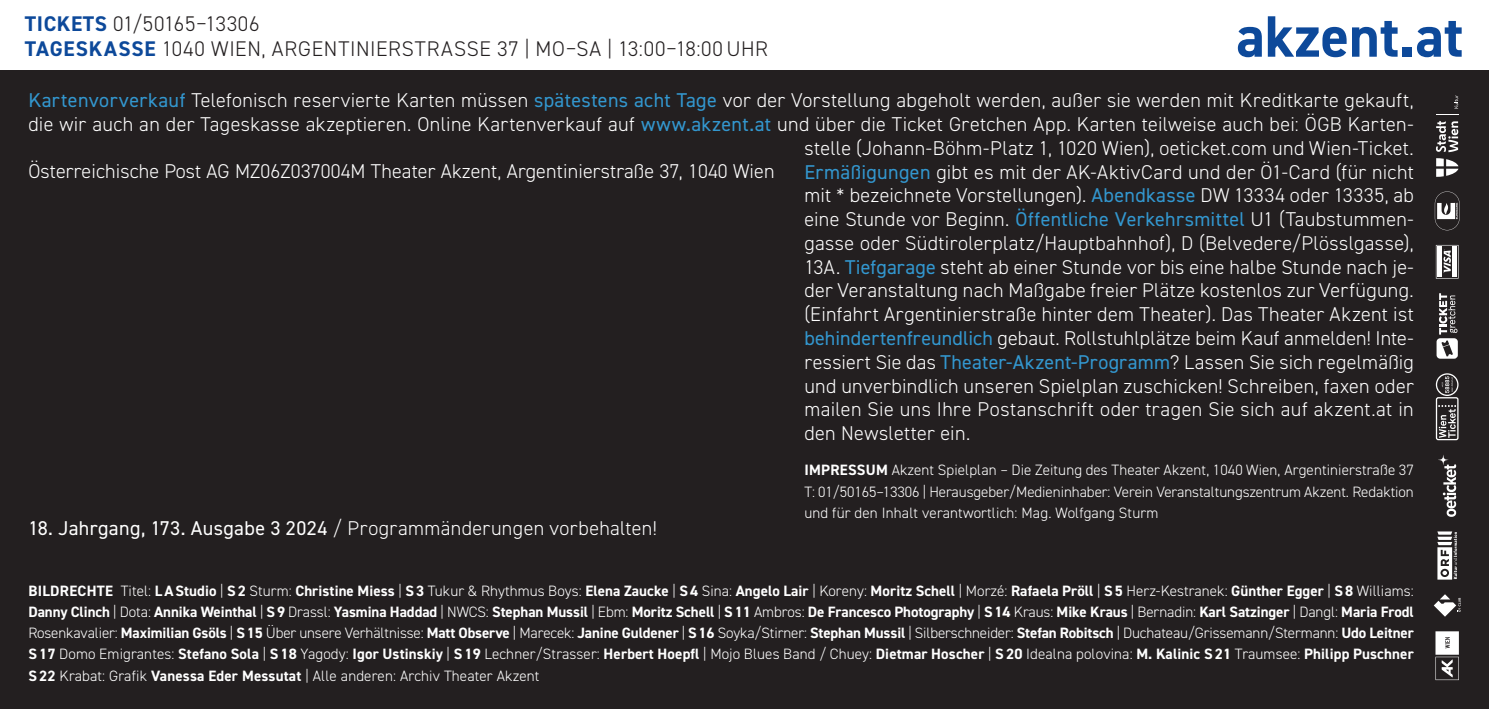
<style>
.page{position:relative;width:1489px;height:709px;background:#fff}
.page>*{position:absolute;margin:0;border:0;box-sizing:border-box;transform-origin:0 0}
.t1{font:700 58.5px "DIN2014";color:#0d499a}
.copy{font:300 21.25px "DIN2014";letter-spacing:.035em;color:#231f20}
.copy-2{font:300 20px "DIN2014";letter-spacing:.015em;color:#fff}
.copy-3{font:700 15px/21.2px "DIN2014";letter-spacing:.01em;color:#fff;text-align:justify}
.copy-4{font:300 15px/21.2px "DIN2014";letter-spacing:.01em;color:#fff;text-align:justify}
.s1{font-weight:700;color:#0d499a}
.s2{font-weight:400;color:#3397cf}
.s3{font-weight:700}
.s4{font-weight:400}
.s5{font-weight:300}
</style>
<div class="page">
<div style="left:0;top:71px;width:1488px;height:638px;background:#231f20"></div>
<svg style="left:1435px;top:631px;width:23px;height:49px"></svg>
<svg style="left:1438px;top:455px;width:17px;height:62px"></svg>
<svg style="left:1435px;top:373px;width:23px;height:67px"></svg>
<svg style="left:1436px;top:293px;width:21px;height:66px"></svg>
<svg style="left:1435px;top:245px;width:23px;height:34px"></svg>
<hr style="left:1452px;top:246px;width:4px;height:31px;background:#fff">
<hr style="left:1437px;top:246px;width:4px;height:31px;background:#fff">
<svg style="left:1434px;top:191px;width:25px;height:39px"></svg>
<svg style="left:1437px;top:531px;width:19px;height:48px"></svg>
<svg style="left:1436px;top:158px;width:22px;height:19px"></svg>
<svg style="left:1436px;top:121px;width:22px;height:31px"></svg>
<svg style="left:1454px;top:95px;width:3px;height:13px"></svg>
<svg style="left:1433px;top:594px;width:27px;height:22px"></svg>
<p class="copy" style="left:25px;top:11px;width:236px"><span class="s1">TICKETS</span> 01/50165–13306</p>
<p class="copy" style="left:25px;top:36px;width:744px"><span class="s1">TAGESKASSE</span> 1040 WIEN, ARGENTINIERSTRASSE 37 | MO–SA | 13:00–18:00UHR</p>
<p class="t1" style="left:1236px;top:-2px;width:228px">akzent.at</p>
<p class="copy-2" style="left:28px;top:88px;width:1386px"><span class="s2">Kartenvorverkauf</span> Telefonisch reservierte Karten müssen <span class="s2">spätestens acht Tage</span> vor der Vorstellung abgeholt werden, außer sie werden mit Kreditkarte gekauft,</p>
<p class="copy-2" style="left:28px;top:112px;width:1386px">die wir auch an der Tageskasse akzeptieren. Online Kartenverkauf auf <span class="s2">www.akzent.at</span> und über die Ticket Gretchen App. Karten teilweise auch bei: ÖGB Karten-</p>
<p class="copy-2" style="left:804px;top:136px;width:611px">stelle (Johann-Böhm-Platz 1, 1020 Wien), oeticket.com und Wien-Ticket.</p>
<p class="copy-2" style="left:804px;top:160px;width:611px"><span class="s2">Ermäßigungen</span> gibt es mit der AK-AktivCard und der Ö1-Card (für nicht</p>
<p class="copy-2" style="left:804px;top:183px;width:611px">mit * bezeichnete Vorstellungen). <span class="s2">Abendkasse</span> DW 13334 oder 13335, ab</p>
<p class="copy-2" style="left:804px;top:207px;width:611px">eine Stunde vor Beginn. <span class="s2">Öffentliche Verkehrsmittel</span> U1 (Taubstummen-</p>
<p class="copy-2" style="left:804px;top:231px;width:611px">gasse oder Südtirolerplatz/Hauptbahnhof), D (Belvedere/Plösslgasse),</p>
<p class="copy-2" style="left:804px;top:255px;width:611px">13A. <span class="s2">Tiefgarage</span> steht ab einer Stunde vor bis eine halbe Stunde nach je-</p>
<p class="copy-2" style="left:804px;top:278px;width:611px">der Veranstaltung nach Maßgabe freier Plätze kostenlos zur Verfügung.</p>
<p class="copy-2" style="left:804px;top:302px;width:611px">(Einfahrt Argentinierstraße hinter dem Theater). Das Theater Akzent ist</p>
<p class="copy-2" style="left:804px;top:326px;width:611px"><span class="s2">behindertenfreundlich</span> gebaut. Rollstuhlplätze beim Kauf anmelden! Inte-</p>
<p class="copy-2" style="left:804px;top:350px;width:611px">ressiert Sie das <span class="s2">Theater-Akzent-Programm</span>? Lassen Sie sich regelmäßig</p>
<p class="copy-2" style="left:804px;top:373px;width:611px">und unverbindlich unseren Spielplan zuschicken! Schreiben, faxen oder</p>
<p class="copy-2" style="left:804px;top:397px;width:611px">mailen Sie uns Ihre Postanschrift oder tragen Sie sich auf akzent.at in</p>
<p class="copy-2" style="left:804px;top:421px;width:167px">den Newsletter ein.</p>
<p class="copy-4" style="left:804px;top:460px;width:611px"><span class="s3">IMPRESSUM</span> Akzent Spielplan – Die Zeitung des Theater Akzent, 1040 Wien, Argentinierstraße 37<br>T: 01/50165–13306 | Herausgeber/Medieninhaber: Verein Veranstaltungszentrum Akzent. Redaktion und für den Inhalt verantwortlich: Mag. Wolfgang Sturm</p>
<p class="copy-2" style="left:28px;top:158px;width:747px">Österreichische Post AG MZ06Z037004M Theater Akzent, Argentinierstraße 37, 1040 Wien</p>
<p class="copy-2" style="left:28px;top:516px;width:630px"><span class="s4">18. Jahrgang, 173. Ausgabe 3 2024</span> / Programmänderungen vorbehalten!</p>
<p class="copy-3" style="left:28px;top:579px;width:1386px">BILDRECHTE <span class="s5">Titel:</span> LAStudio <span class="s5">|</span> S2 <span class="s5">Sturm:</span> Christine Miess <span class="s5">|</span> S3 <span class="s5">Tukur &amp; Rhythmus Boys:</span> Elena Zaucke <span class="s5">|</span> S4 <span class="s5">Sina:</span> Angelo Lair <span class="s5">| Koreny:</span> Moritz Schell <span class="s5">| Morzé:</span> Rafaela Pröll <span class="s5">|</span> S5 <span class="s5">Herz-Kestranek:</span> Günther Egger <span class="s5">|</span> S8 <span class="s5">Williams:<br></span>Danny Clinch <span class="s5">| Dota:</span> Annika Weinthal <span class="s5">|</span> S9 <span class="s5">Drassl:</span> Yasmina Haddad <span class="s5">| NWCS:</span> Stephan Mussil <span class="s5">| Ebm:</span> Moritz Schell <span class="s5">|</span> S11 <span class="s5">Ambros:</span> De Francesco Photography <span class="s5">|</span> S14 <span class="s5">Kraus:</span> Mike Kraus <span class="s5">| Bernadin:</span> Karl Satzinger <span class="s5">| Dangl:</span> Maria Frodl <span class="s5">Rosenkavalier:</span> Maximilian Gsöls <span class="s5">|</span> S15 <span class="s5">Über unsere Verhältnisse:</span> Matt Observe <span class="s5">| Marecek:</span> Janine Guldener <span class="s5">|</span> S16 <span class="s5">Soyka/Stirner:</span> Stephan Mussil <span class="s5">| Silberschneider:</span> Stefan Robitsch <span class="s5">| Duchateau/Grissemann/Stermann:</span> Udo Leitner S 17 <span class="s5">Domo Emigrantes:</span> Stefano Sola <span class="s5">|</span> S 18 <span class="s5">Yagody:</span> Igor Ustinskiy <span class="s5">|</span> S 19 <span class="s5">Lechner/Strasser:</span> Herbert Hoepfl <span class="s5">| Mojo Blues Band / Chuey:</span> Dietmar Hoscher <span class="s5">|</span> S 20 <span class="s5">Idealna polovina:</span> M. Kalinic S 21 <span class="s5">Traumsee:</span> Philipp Puschner S 22 <span class="s5">Krabat: Grafik</span> Vanessa Eder Messutat <span class="s5">| Alle anderen: Archiv Theater Akzent</span></p>
</div>
